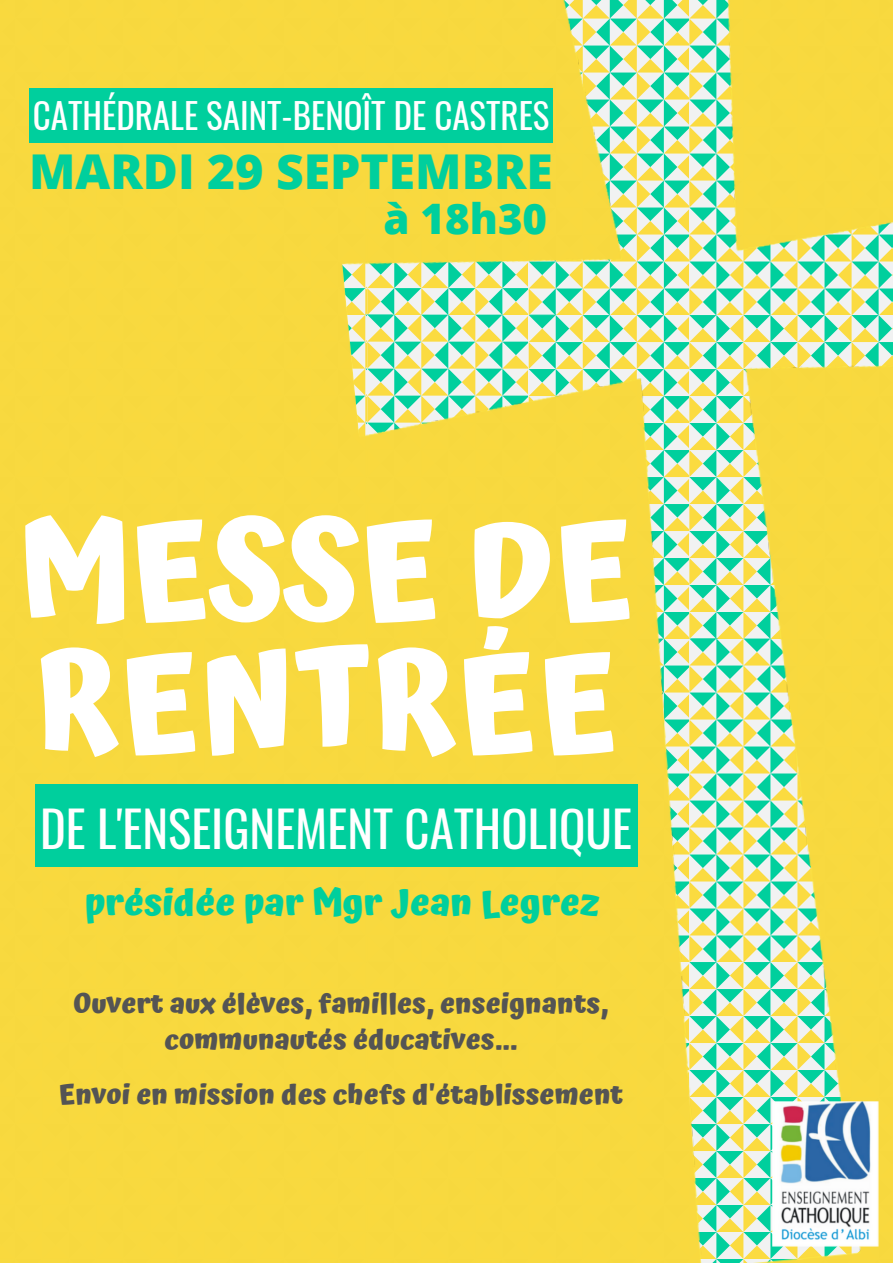
<style>
.page{position:relative;width:893px;height:1263px;background:#fff}
.page>*{position:absolute;margin:0;border:0;box-sizing:border-box;transform-origin:0 0}
.t1{font:700 132.82px/132.6px "Atma";color:#fff}
.t2{font:48.82px "Oswald";color:#fff}
.t3{font:800 48px "Open Sans";color:#00cf9d}
.t4{font:800 42px "Open Sans";color:#00cf9d}
.t5{font:700 36.67px "Atma";color:#00cf9d}
.t6{font:34.95px "Oswald";color:#fff}
.t7{font:700 27.75px/36.4px "Atma";color:#545454;text-align:center}
</style>
<div class="page">
<img style="left:0;top:0;width:893px;height:1263px">
<div style="left:29px;top:88px;width:524px;height:54px;background:#00cf9d"></div>
<div style="left:35px;top:784px;width:602px;height:83px;background:#00cf9d"></div>
<img style="left:772px;top:1102px;width:106px;height:145px">
<p class="t6" style="left:33px;top:88px;width:518px">CATHÉDRALE SAINT-BENOÎT DE CASTRES</p>
<h3 class="t3" style="left:29px;top:138px;width:525px">MARDI 29 SEPTEMBRE</h3>
<h3 class="t4" style="left:383px;top:189px;width:165px">à 18h30</h3>
<h1 class="t1" style="left:17px;top:505px;width:617px">MESSE DE<br>RENTRÉE</h1>
<h2 class="t2" style="left:40px;top:790px;width:593px">DE L'ENSEIGNEMENT CATHOLIQUE</h2>
<h3 class="t5" style="left:84px;top:881px;width:517px">présidée par Mgr Jean Legrez</h3>
<p class="t7" style="left:74px;top:985px;width:536px">Ouvert aux élèves, familles, enseignants, communautés éducatives...</p>
<p class="t7" style="left:58px;top:1076px;width:566px">Envoi en mission des chefs d'établissement</p>
</div>
